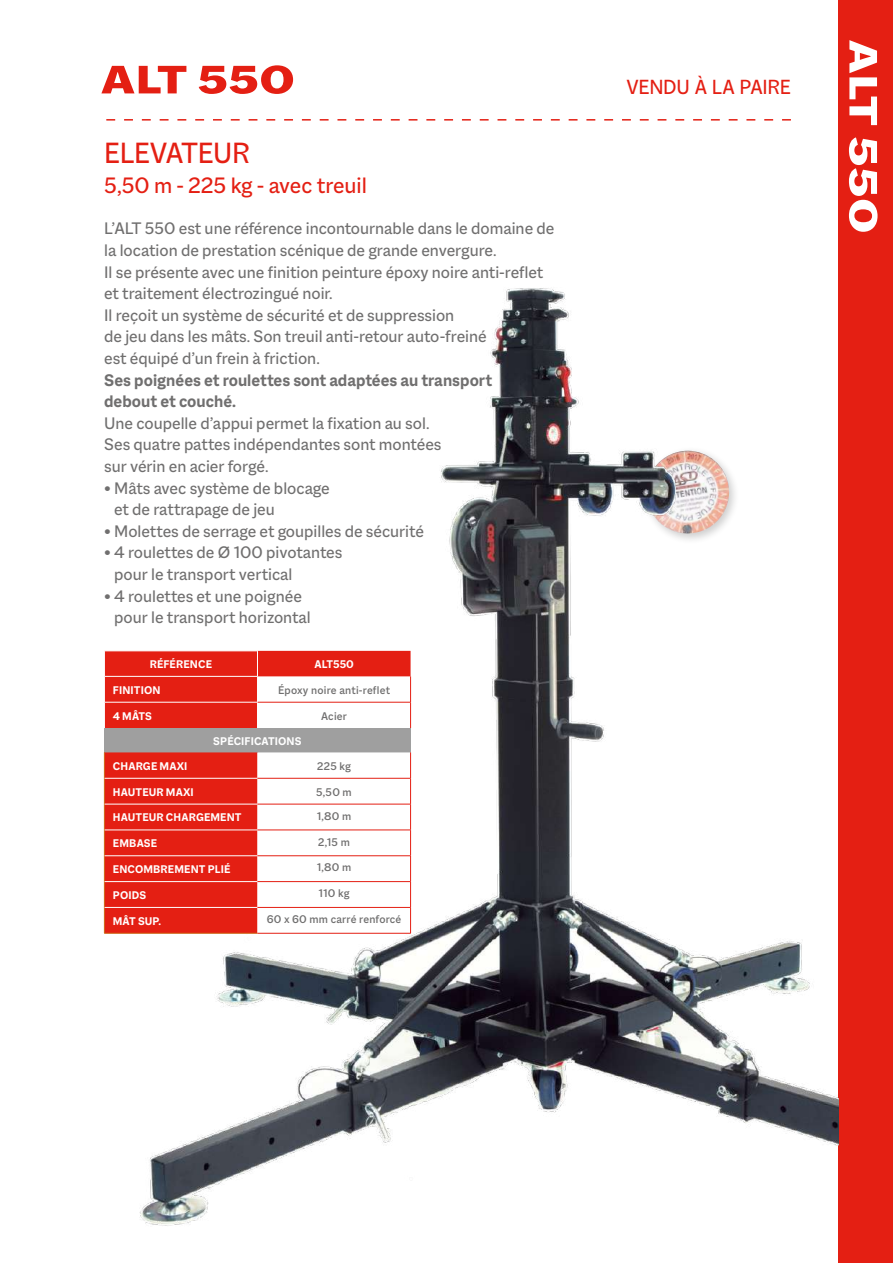
<style>
.page{position:relative;width:893px;height:1263px;background:#fff}
.page>*{position:absolute;margin:0;border:0;box-sizing:border-box;transform-origin:0 0}
.t1{font:800 42.75px "Macklin Sans";color:#e41f13;scale:1.32 1}
.t2{font:800 42.75px "Macklin Sans";color:#fff;scale:1.32 1}
.t3{font:31.5px "Macklin Sans";color:#e41f13;scale:.96 1}
.t4{font:24px "Macklin Sans";color:#e41f13}
.t5{font:22.05px "Macklin Sans";letter-spacing:-.015em;color:#e41f13;scale:.96 1}
.t6{font:18px/21.6px "Macklin Sans";color:#706f6f}
.t7{font:700 18px/21.6px "Macklin Sans";color:#706f6f}
.t8{font:700 12px "Macklin Sans";letter-spacing:.01em;color:#fff}
.t9{font:500 12px "Macklin Sans";letter-spacing:.02em;color:#706f6f}
</style>
<div class="page">
<svg style="left:106px;top:119px;width:685px;height:2px"></svg>
<div style="left:839px;top:0;width:54px;height:1263px;background:#e41f13"></div>
<img style="left:103px;top:208px;width:736px;height:1021px">
<div style="left:104px;top:728px;width:307px;height:24px;background:#9f9f9f"></div>
<hr style="left:104px;top:933px;width:153px;height:1px;background:#cd6715">
<svg style="left:104px;top:651px;width:307px;height:77px"></svg>
<svg style="left:104px;top:752px;width:307px;height:181px"></svg>
<hr style="left:257px;top:933px;width:154px;height:1px;background:#e41f13">
<h1 class="t1" style="left:101px;top:55px;width:149px">ALT 550</h1>
<h2 class="t3" style="left:104px;top:135px;width:18px">ELEVATEUR</h2>
<h3 class="t4" style="left:104px;top:172px;width:264px">5,50 m - 225 kg - avec treuil</h3>
<p class="t6" style="left:104px;top:218px;width:452px">L’ALT 550 est une référence incontournable dans le domaine de la location de prestation scénique de grande envergure.<br>Il se présente avec une finition peinture époxy noire anti-reflet et traitement électrozingué noir.<br>Il reçoit un système de sécurité et de suppression<br>de jeu dans les mâts. Son treuil anti-retour auto-freiné<br>est équipé d’un frein à friction.</p>
<p class="t7" style="left:104px;top:369px;width:390px">Ses poignées et roulettes sont adaptées au transport debout et couché.</p>
<p class="t6" style="left:104px;top:412px;width:339px">Une coupelle d’appui permet la fixation au sol.<br>Ses quatre pattes indépendantes sont montées sur vérin en acier forgé.</p>
<p class="t6" style="left:114px;top:477px;width:217px;text-indent:-10px">• Mâts avec système de blocage et de rattrapage de jeu</p>
<p class="t6" style="left:104px;top:520px;width:321px">• Molettes de serrage et goupilles de sécurité</p>
<p class="t6" style="left:114px;top:542px;width:230px;text-indent:-10px">• 4 roulettes de Ø 100 pivotantes pour le transport vertical</p>
<p class="t6" style="left:104px;top:585px;width:208px;text-align:center">• 4 roulettes et une poignée pour le transport horizontal</p>
<p class="t8" style="left:150px;top:657px;width:64px">RÉFÉRENCE</p>
<p class="t8" style="left:314px;top:657px;width:41px">ALT550</p>
<p class="t8" style="left:113px;top:683px;width:49px">FINITION</p>
<p class="t9" style="left:278px;top:683px;width:114px">Époxy noire anti-reflet</p>
<p class="t8" style="left:113px;top:709px;width:41px">4 MÂTS</p>
<p class="t9" style="left:321px;top:709px;width:27px">Acier</p>
<p class="t8" style="left:213px;top:734px;width:90px">SPÉCIFICATIONS</p>
<p class="t8" style="left:113px;top:759px;width:76px">CHARGE MAXI</p>
<p class="t9" style="left:317px;top:759px;width:35px">225 kg</p>
<p class="t8" style="left:113px;top:785px;width:82px">HAUTEUR MAXI</p>
<p class="t9" style="left:316px;top:785px;width:37px">5,50 m</p>
<p class="t8" style="left:113px;top:810px;width:130px">HAUTEUR CHARGEMENT</p>
<p class="t9" style="left:317px;top:809px;width:36px">1,80 m</p>
<p class="t8" style="left:113px;top:836px;width:46px">EMBASE</p>
<p class="t9" style="left:318px;top:835px;width:33px">2,15 m</p>
<p class="t8" style="left:113px;top:862px;width:119px">ENCOMBREMENT PLIÉ</p>
<p class="t9" style="left:317px;top:860px;width:36px">1,80 m</p>
<p class="t8" style="left:113px;top:888px;width:35px">POIDS</p>
<p class="t9" style="left:318px;top:886px;width:33px">110 kg</p>
<p class="t8" style="left:113px;top:914px;width:50px">MÂT SUP.</p>
<p class="t9" style="left:267px;top:912px;width:136px">60 x 60 mm carré renforcé</p>
<p class="t5" style="left:626px;top:74px;width:173px">VENDU À LA PAIRE</p>
<h1 class="t2" style="left:888px;top:40px;width:149px;rotate:90deg">ALT 550</h1>
</div>
